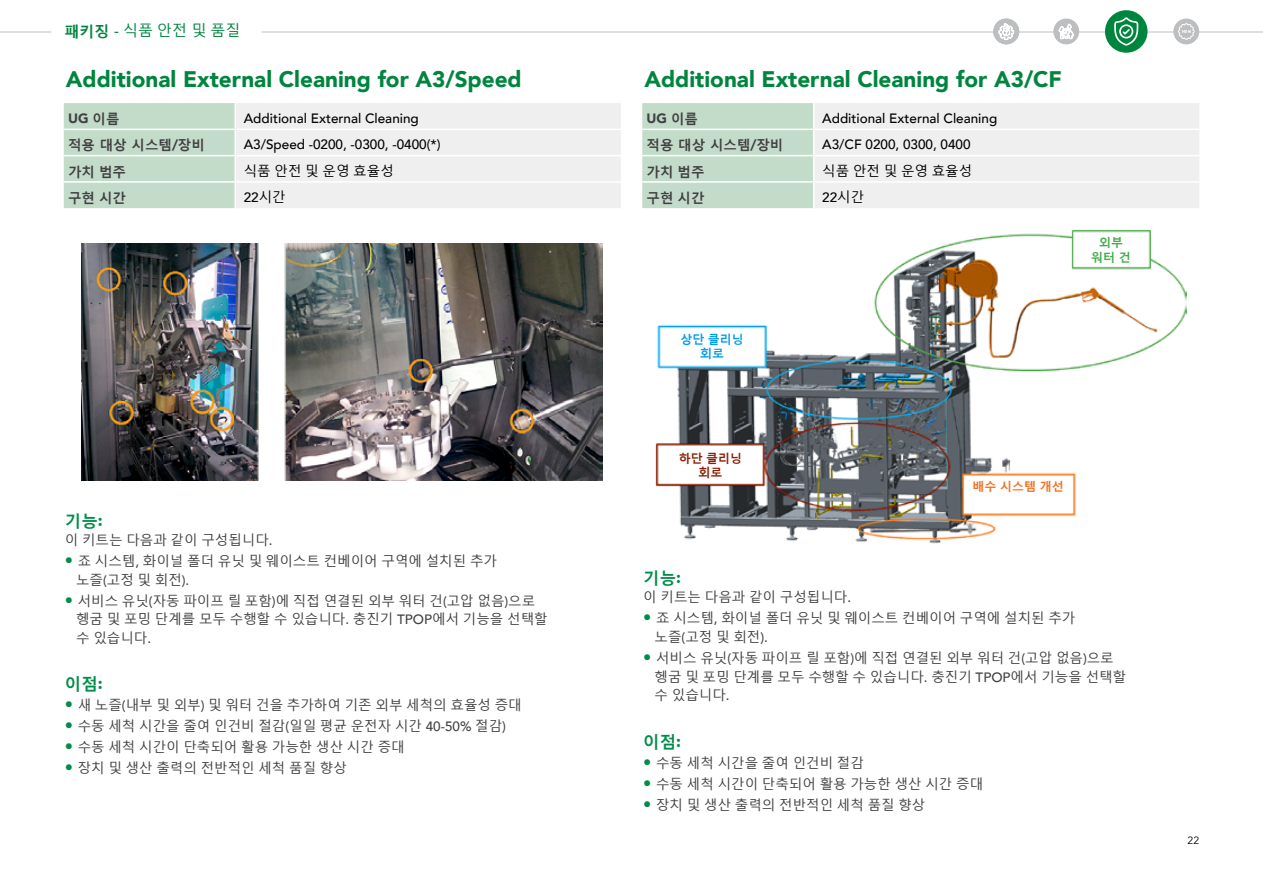
<style>
.page{position:relative;width:1263px;height:893px;background:#fff}
.page>*{position:absolute;margin:0;border:0;box-sizing:border-box;transform-origin:0 0}
.t1{font:900 22.5px "Avenir";color:#00853f}
.t2{font:700 16.5px "Malgun Gothic";color:#008d49}
.t3{font:15px "Malgun Gothic";color:#00853f}
.t4{font:13.5px/18.8px "Malgun Gothic";color:#414042}
.t5{font:500 13.5px "Avenir";color:#000}
.t6{font:700 13.5px "Malgun Gothic";color:#414042}
.t7{font:13.5px "Malgun Gothic";color:#000}
.t8{font:900 13.5px "Avenir";color:#414042}
.t9{font:700 12px "Malgun Gothic";color:#f37121}
.t10{font:700 12px/14.4px "Malgun Gothic";color:#8a1f03;text-align:center}
.t11{font:700 12px/14.4px "Malgun Gothic";color:#009cec;text-align:center}
.t12{font:700 12px/14.4px "Malgun Gothic";color:#41ad49;text-align:center}
.t13{font:10.5px "Avenir";color:#000}
.s1{font-weight:700}
.s2{font-family:"Avenir";font-weight:500}
.s3{font-family:"Malgun Gothic";font-weight:700}
.s4{font-family:"Malgun Gothic";font-weight:400}
.s5{font-family:"Avenir";font-weight:900}
.s6{font-family:"Avenir";font-weight:800;font-size:16.5px;color:#008d49}
</style>
<div class="page">
<hr style="left:261px;top:32px;width:1002px;height:1px;background:#bcbec0">
<hr style="left:0;top:32px;width:51px;height:1px;background:#bcbec0">
<div style="left:1053px;top:19px;width:26px;height:25px;background:#bcbec0;border-radius:50%"></div>
<svg style="left:1059px;top:24px;width:15px;height:15px"></svg>
<div style="left:993px;top:19px;width:26px;height:25px;background:#bcbec0;border-radius:50%"></div>
<svg style="left:998px;top:23px;width:16px;height:17px"></svg>
<div style="left:1105px;top:10px;width:42px;height:43px;background:#00853f;border-radius:50%"></div>
<svg style="left:1114px;top:17px;width:24px;height:29px"></svg>
<div style="left:1173px;top:19px;width:26px;height:25px;background:#bcbec0;border-radius:50%"></div>
<svg style="left:1178px;top:23px;width:17px;height:17px"></svg>
<svg style="left:642px;top:103px;width:557px;height:105px"></svg>
<hr style="left:642px;top:129px;width:172px;height:1px;background:#fff">
<hr style="left:814px;top:129px;width:385px;height:1px;background:#fff">
<hr style="left:642px;top:155px;width:172px;height:1px;background:#fff">
<hr style="left:814px;top:155px;width:385px;height:1px;background:#fff">
<hr style="left:642px;top:181px;width:172px;height:2px;background:#fff">
<hr style="left:814px;top:181px;width:385px;height:2px;background:#fff">
<img style="left:655px;top:229px;width:531px;height:315px">
<img style="left:82px;top:244px;width:521px;height:236px">
<svg style="left:64px;top:103px;width:557px;height:105px"></svg>
<hr style="left:64px;top:129px;width:171px;height:1px;background:#fff">
<hr style="left:235px;top:129px;width:386px;height:1px;background:#fff">
<hr style="left:64px;top:155px;width:171px;height:1px;background:#fff">
<hr style="left:235px;top:155px;width:386px;height:1px;background:#fff">
<hr style="left:64px;top:181px;width:171px;height:2px;background:#fff">
<hr style="left:235px;top:181px;width:386px;height:2px;background:#fff">
<p class="t3" style="left:65px;top:22px;width:177px"><span class="s1">패키징</span> <span class="s2">-</span> 식품 안전 및 품질</p>
<h1 class="t1" style="left:66px;top:60px;width:457px">Additional External Cleaning for A3/Speed</h1>
<p class="t8" style="left:68px;top:107px;width:53px">UG <span class="s3">이름</span></p>
<p class="t5" style="left:244px;top:107px;width:177px">Additional External Cleaning</p>
<p class="t6" style="left:68px;top:136px;width:138px">적용 대상 시스템/장비</p>
<p class="t5" style="left:244px;top:133px;width:198px">A3/Speed -0200, -0300, -0400(*)</p>
<p class="t6" style="left:68px;top:163px;width:59px">가치 범주</p>
<p class="t7" style="left:244px;top:163px;width:152px">식품 안전 및 운영 효율성</p>
<p class="t6" style="left:68px;top:189px;width:59px">구현 시간</p>
<p class="t5" style="left:244px;top:185px;width:44px">22<span class="s4">시간</span></p>
<p class="t2" style="left:65px;top:510px;width:39px">기능<span class="s5">:</span></p>
<p class="t4" style="left:65px;top:531px;width:209px">이 키트는 다음과 같이 구성됩니다<span class="s2">.</span></p>
<p class="t4" style="left:76px;top:552px;width:422px;text-indent:-11px"><span class="s6">•</span> 죠 시스템<span class="s2">,</span> 화이널 폴더 유닛 및 웨이스트 컨베이어 구역에 설치된 추가 노즐<span class="s2">(</span>고정 및 회전<span class="s2">).</span></p>
<p class="t4" style="left:76px;top:591px;width:473px;text-indent:-11px"><span class="s6">•</span> 서비스 유닛<span class="s2">(</span>자동 파이프 릴 포함<span class="s2">)</span>에 직접 연결된 외부 워터 건<span class="s2">(</span>고압 없음<span class="s2">)</span>으로 헹굼 및 포밍 단계를 모두 수행할 수 있습니다<span class="s2">.</span> 충진기 <span class="s2">TPOP</span>에서 기능을 선택할 수 있습니다<span class="s2">.</span></p>
<p class="t2" style="left:65px;top:674px;width:39px">이점<span class="s5">:</span></p>
<p class="t4" style="left:65px;top:696px;width:458px"><span class="s6">•</span> 새 노즐<span class="s2">(</span>내부 및 외부<span class="s2">)</span> 및 워터 건을 추가하여 기존 외부 세척의 효율성 증대</p>
<p class="t4" style="left:65px;top:717px;width:443px"><span class="s6">•</span> 수동 세척 시간을 줄여 인건비 절감<span class="s2">(</span>일일 평균 운전자 시간 <span class="s2">40-50%</span> 절감<span class="s2">)</span></p>
<p class="t4" style="left:65px;top:738px;width:341px"><span class="s6">•</span> 수동 세척 시간이 단축되어 활용 가능한 생산 시간 증대</p>
<p class="t4" style="left:65px;top:759px;width:284px"><span class="s6">•</span> 장치 및 생산 출력의 전반적인 세척 품질 향상</p>
<h1 class="t1" style="left:644px;top:60px;width:419px">Additional External Cleaning for A3/CF</h1>
<p class="t8" style="left:646px;top:107px;width:53px">UG <span class="s3">이름</span></p>
<p class="t5" style="left:822px;top:107px;width:177px">Additional External Cleaning</p>
<p class="t6" style="left:646px;top:136px;width:138px">적용 대상 시스템/장비</p>
<p class="t5" style="left:822px;top:133px;width:150px">A3/CF 0200, 0300, 0400</p>
<p class="t6" style="left:646px;top:163px;width:59px">가치 범주</p>
<p class="t7" style="left:822px;top:163px;width:152px">식품 안전 및 운영 효율성</p>
<p class="t6" style="left:646px;top:189px;width:59px">구현 시간</p>
<p class="t5" style="left:822px;top:185px;width:44px">22<span class="s4">시간</span></p>
<p class="t11" style="left:680px;top:331px;width:65px">상단 클리닝 회로</p>
<p class="t12" style="left:1091px;top:235px;width:41px">외부 워터 건</p>
<p class="t10" style="left:679px;top:450px;width:65px">하단 클리닝 회로</p>
<p class="t9" style="left:973px;top:479px;width:93px">배수 시스템 개선</p>
<p class="t2" style="left:643px;top:568px;width:39px">기능<span class="s5">:</span></p>
<p class="t4" style="left:643px;top:588px;width:209px">이 키트는 다음과 같이 구성됩니다<span class="s2">.</span></p>
<p class="t4" style="left:654px;top:609px;width:422px;text-indent:-11px"><span class="s6">•</span> 죠 시스템<span class="s2">,</span> 화이널 폴더 유닛 및 웨이스트 컨베이어 구역에 설치된 추가 노즐<span class="s2">(</span>고정 및 회전<span class="s2">).</span></p>
<p class="t4" style="left:654px;top:649px;width:473px;text-indent:-11px"><span class="s6">•</span> 서비스 유닛<span class="s2">(</span>자동 파이프 릴 포함<span class="s2">)</span>에 직접 연결된 외부 워터 건<span class="s2">(</span>고압 없음<span class="s2">)</span>으로 헹굼 및 포밍 단계를 모두 수행할 수 있습니다<span class="s2">.</span> 충진기 <span class="s2">TPOP</span>에서 기능을 선택할 수 있습니다<span class="s2">.</span></p>
<p class="t2" style="left:643px;top:731px;width:39px">이점<span class="s5">:</span></p>
<p class="t4" style="left:643px;top:754px;width:222px"><span class="s6">•</span> 수동 세척 시간을 줄여 인건비 절감</p>
<p class="t4" style="left:643px;top:775px;width:341px"><span class="s6">•</span> 수동 세척 시간이 단축되어 활용 가능한 생산 시간 증대</p>
<p class="t4" style="left:643px;top:796px;width:284px"><span class="s6">•</span> 장치 및 생산 출력의 전반적인 세척 품질 향상</p>
<p class="t13" style="left:1187px;top:834px;width:13px">22</p>
</div>
